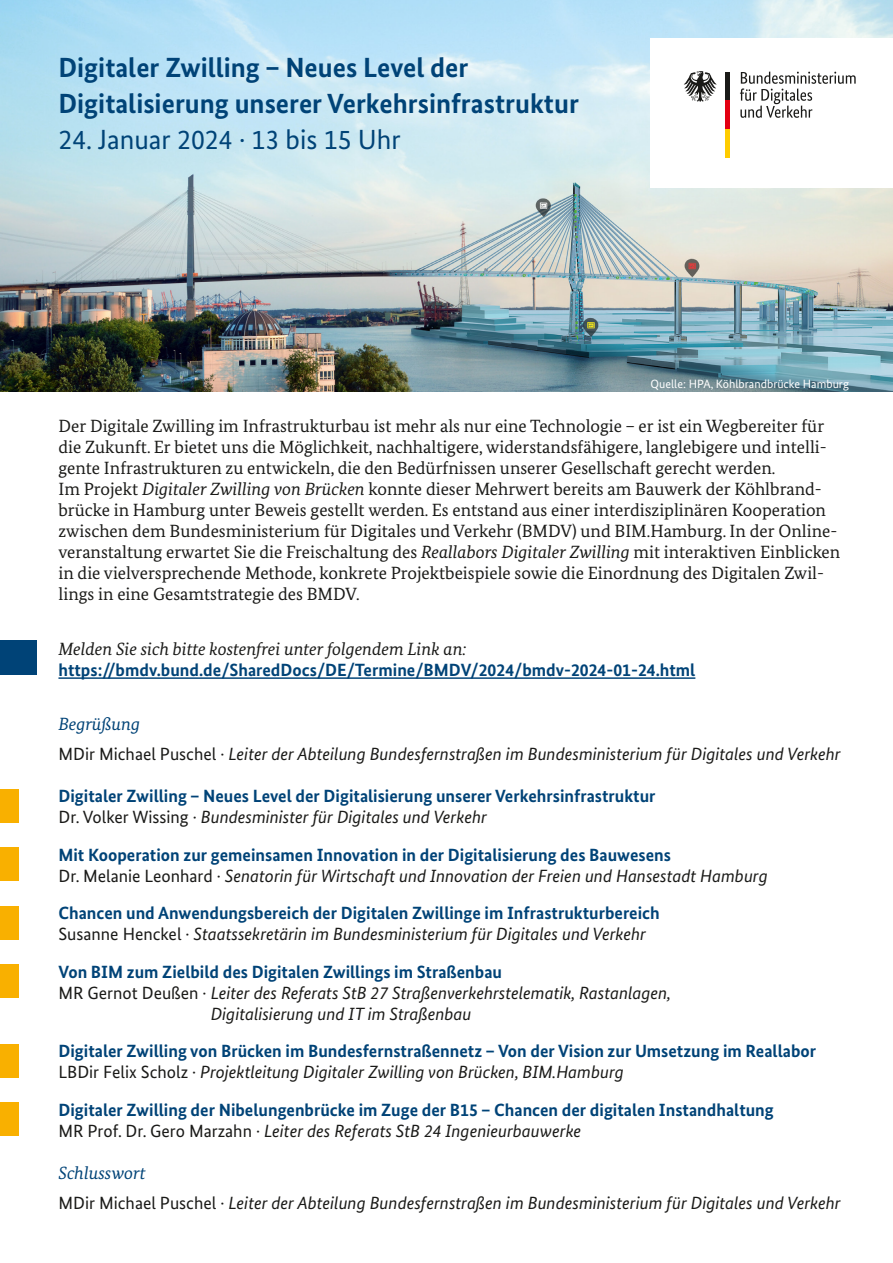
<style>
.page{position:relative;width:893px;height:1263px;background:#fff}
.page>*{position:absolute;margin:0;border:0;box-sizing:border-box;transform-origin:0 0}
.t1{font:700 27.75px/36px "Bundes Sans";color:#004377}
.t2{font:27.75px "Bundes Sans";color:#004377}
.t3{font:700 17.7px/21px "Bundes Sans";color:#004377}
.t4{font:17.7px/21px "Bundes Serif";color:#1a1a18}
.t5{font:italic 17.7px "Bundes Sans";color:#1a1a18}
.t6{font:italic 17.7px "Bundes Serif";color:#1a1a18}
.t7{font:italic 17.7px "Bundes Serif";color:#004377}
.t8{font:12px "Bundes Sans";color:#fff}
.s1{font-style:italic}
.s2{font-style:normal}
.s3{font-weight:400;color:#1a1a18}
.s4{font-weight:400;font-style:italic;color:#1a1a18}
</style>
<div class="page">
<img style="left:0;top:0;width:893px;height:391px">
<div style="left:651px;top:38px;width:242px;height:150px;background:#fff"></div>
<svg style="left:740px;top:72px;width:116px;height:46px"></svg>
<svg style="left:684px;top:71px;width:33px;height:31px"></svg>
<div style="left:725px;top:72px;width:5px;height:29px;background:#1a1a18"></div>
<div style="left:725px;top:101px;width:5px;height:28px;background:#e30012"></div>
<div style="left:725px;top:129px;width:5px;height:28px;background:#fc0"></div>
<div style="left:0;top:641px;width:36px;height:34px;background:#004377"></div>
<div style="left:0;top:789px;width:18px;height:33px;background:#f9b000"></div>
<div style="left:0;top:847px;width:18px;height:34px;background:#f9b000"></div>
<div style="left:0;top:906px;width:18px;height:33px;background:#f9b000"></div>
<div style="left:0;top:964px;width:18px;height:34px;background:#f9b000"></div>
<div style="left:0;top:1044px;width:18px;height:33px;background:#f9b000"></div>
<div style="left:0;top:1102px;width:18px;height:34px;background:#f9b000"></div>
<hr style="left:58px;top:677px;width:637px;height:2px;background:#004377">
<h1 class="t1" style="left:58px;top:49px;width:522px">Digitaler Zwilling – Neues Level der<br>Digitalisierung unserer Verkehrsinfrastruktur</h1>
<h1 class="t2" style="left:58px;top:122px;width:344px">24. Januar 2024 · 13 bis 15 Uhr</h1>
<p class="t8" style="left:651px;top:376px;width:200px">Quelle: HPA, Köhlbrandbrücke Hamburg</p>
<p class="t4" style="left:58px;top:415px;width:783px">Der Digitale Zwilling im Infrastrukturbau ist mehr als nur eine Technologie – er ist ein Wegbereiter für die Zukunft. Er bietet uns die Möglichkeit, nachhaltigere, widerstandsfähigere, langlebigere und intelli&shy;gente Infrastrukturen zu entwickeln, die den Bedürfnissen unserer Gesellschaft gerecht werden.<br>Im Projekt <span class="s1">Digitaler Zwilling von Brücken</span> konnte dieser Mehrwert bereits am Bauwerk der Köhlbrand&shy;brücke in Hamburg unter Beweis gestellt werden. Es entstand aus einer interdisziplinären Kooperation zwischen dem Bundesministerium für Digitales und Verkehr (BMDV) und BIM.Hamburg. In der Online&shy;veranstaltung erwartet Sie die Freischaltung des <span class="s1">Reallabors Digitaler Zwilling</span> mit interaktiven Einblicken in die vielversprechende Methode, konkrete Projektbeispiele sowie die Einordnung des Digitalen Zwil&shy;lings in eine Gesamtstrategie des BMDV.</p>
<p class="t6" style="left:58px;top:638px;width:410px">Melden Sie sich bitte kostenfrei unter folgendem Link an:</p>
<p class="t3" style="left:58px;top:659px;width:638px">https://bmdv.bund.de/SharedDocs/DE/Termine/BMDV/2024/bmdv-2024-01-24.html</p>
<p class="t7" style="left:58px;top:713px;width:83px">Begrüßung</p>
<p class="t5" style="left:58px;top:743px;width:784px"><span class="s2">MDir Michael Puschel ·</span> Leiter der Abteilung Bundesfernstraßen im Bundesministerium für Digitales und Verkehr</p>
<p class="t3" style="left:58px;top:785px;width:599px">Digitaler Zwilling – Neues Level der Digitalisierung unserer Verkehrsinfrastruktur<br><span class="s3">Dr. Volker Wissing ·</span> <span class="s4">Bundesminister für Digitales und Verkehr</span></p>
<p class="t3" style="left:58px;top:844px;width:711px">Mit Kooperation zur gemeinsamen Innovation in der Digitalisierung des Bauwesens<br><span class="s3">Dr. Melanie Leonhard ·</span> <span class="s4">Senatorin für Wirtschaft und Innovation der Freien und Hansestadt Hamburg</span></p>
<p class="t3" style="left:58px;top:902px;width:603px">Chancen und Anwendungsbereich der Digitalen Zwillinge im Infrastrukturbereich<br><span class="s3">Susanne Henckel ·</span> <span class="s4">Staatssekretärin im Bundesministerium für Digitales und Verkehr</span></p>
<p class="t3" style="left:58px;top:961px;width:445px">Von BIM zum Zielbild des Digitalen Zwillings im Straßenbau</p>
<p class="t5" style="left:58px;top:982px;width:614px"><span class="s2">MR Gernot Deußen ·</span> Leiter des Referats StB 27 Straßenverkehrstelematik, Rastanlagen,</p>
<p class="t5" style="left:211px;top:1003px;width:262px">Digitalisierung und IT im Straßenbau</p>
<p class="t3" style="left:58px;top:1040px;width:759px">Digitaler Zwilling von Brücken im Bundesfernstraßennetz – Von der Vision zur Umsetzung im Reallabor<br><span class="s3">LBDir Felix Scholz ·</span> <span class="s4">Projektleitung Digitaler Zwilling von Brücken, BIM.Hamburg</span></p>
<p class="t3" style="left:58px;top:1099px;width:717px">Digitaler Zwilling der Nibelungenbrücke im Zuge der B15 – Chancen der digitalen Instandhaltung<br><span class="s3">MR Prof. Dr. Gero Marzahn ·</span> <span class="s4">Leiter des Referats StB 24 Ingenieurbauwerke</span></p>
<p class="t7" style="left:58px;top:1162px;width:89px">Schlusswort</p>
<p class="t5" style="left:58px;top:1192px;width:784px"><span class="s2">MDir Michael Puschel ·</span> Leiter der Abteilung Bundesfernstraßen im Bundesministerium für Digitales und Verkehr</p>
</div>
